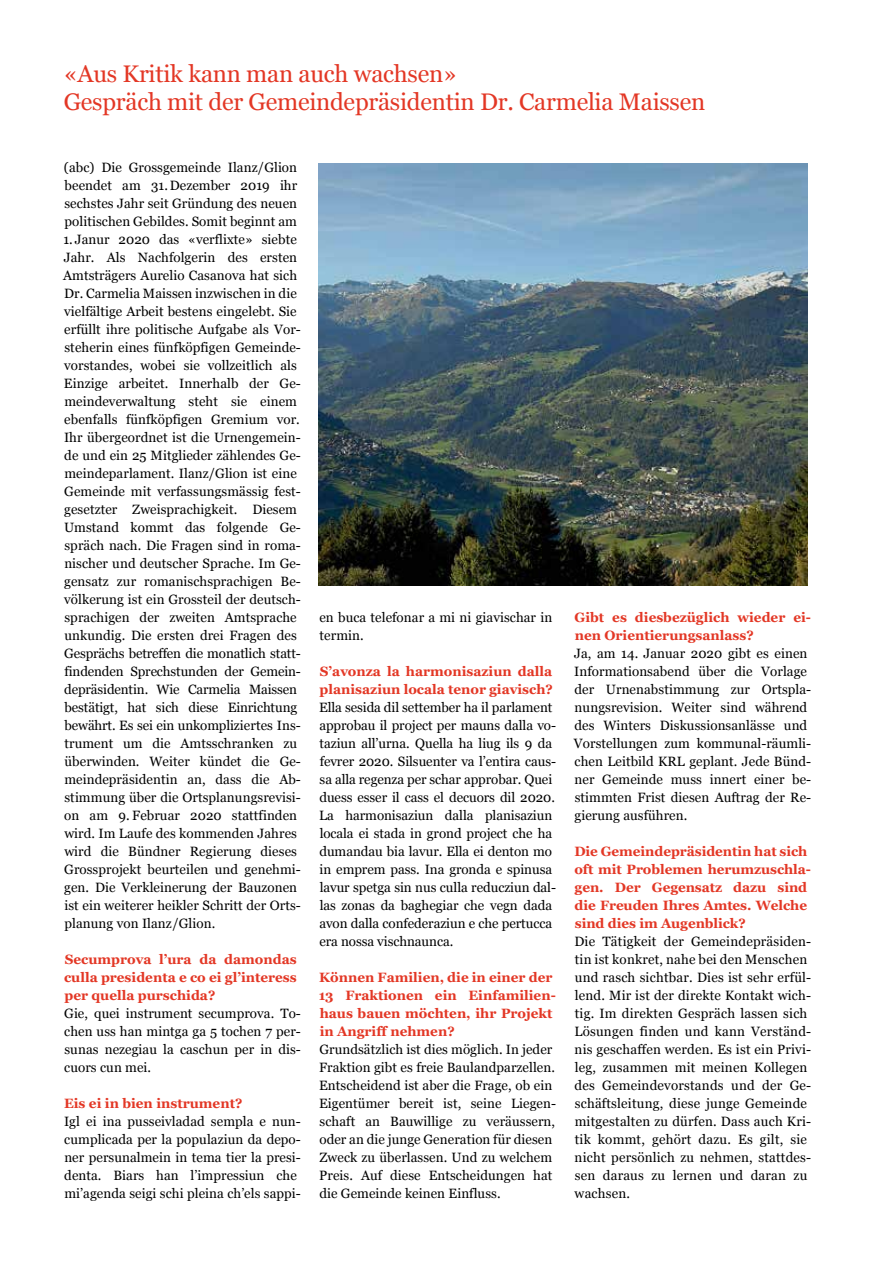
<style>
.page{position:relative;width:893px;height:1263px;background:#fff}
.page>*{position:absolute;margin:0;border:0;box-sizing:border-box;transform-origin:0 0}
.t1{font:24px/28.5px "Vani";letter-spacing:-.01em;color:#e33725}
.t2{font:13.5px/18px "Vani";letter-spacing:.005em;color:#000}
.t3{font:700 13.5px/18px "Vani";color:#e33725}
</style>
<div class="page">
<img style="left:319px;top:164px;width:489px;height:422px">
<h1 class="t1" style="left:64px;top:59px;width:643px">«Aus Kritik kann man auch wachsen»<br>Gespräch mit der Gemeindepräsidentin Dr. Carmelia Maissen</h1>
<p class="t2" style="left:64px;top:158px;width:235px;text-align:justify">(abc) Die Grossgemeinde Ilanz/Glion beendet am 31.Dezember 2019 ihr sechstes Jahr seit Gründung des neuen politischen Gebildes. Somit beginnt am</p>
<p class="t2" style="left:63px;top:230px;width:239px">1. Janur 2020 das «verflixte» siebte Jahr. Als Nachfolgerin des ersten Amtsträgers Aurelio Casanova hat sich Dr. Carmelia Maissen inzwischen in die vielfältige Arbeit bestens eingelebt. Sie erfüllt ihre politische Aufgabe als Vor&shy;steherin eines fünfköpfigen Gemeinde&shy;vorstandes, wobei sie vollzeitlich als Einzige arbeitet. Innerhalb der Ge&shy;meindeverwaltung steht sie einem ebenfalls fünfköpfigen Gremium vor.<br>Ihr übergeordnet ist die Urnengemein&shy;de und ein 25 Mitglieder zählendes Ge&shy;meindeparlament. Ilanz/Glion ist eine Gemeinde mit verfassungsmässig fest&shy;gesetzter Zweisprachigkeit. Diesem Umstand kommt das folgende Ge&shy;spräch nach. Die Fragen sind in roma&shy;nischer und deutscher Sprache. Im Ge&shy;gensatz zur romanischsprachigen Be&shy;völkerung ist ein Grossteil der deutsch&shy;sprachigen der zweiten Amtsprache unkundig. Die ersten drei Fragen des Gesprächs betreffen die monatlich statt&shy;findenden Sprechstunden der Gemein&shy;depräsidentin. Wie Carmelia Maissen bestätigt, hat sich diese Einrichtung bewährt. Es sei ein unkompliziertes Ins&shy;trument um die Amtsschranken zu überwinden. Weiter kündet die Ge&shy;meindepräsidentin an, dass die Ab&shy;stimmung über die Ortsplanungsrevisi&shy;on am 9. Februar 2020 stattfinden wird. Im Laufe des kommenden Jahres wird die Bündner Regierung dieses Grossprojekt beurteilen und genehmi&shy;gen. Die Verkleinerung der Bauzonen ist ein weiterer heikler Schritt der Orts&shy;planung von Ilanz/Glion.</p>
<p class="t3" style="left:64px;top:950px;width:234px;text-align:justify">Secumprova l’ura da damondas culla presidenta e co ei gl’interess per quella purschida?</p>
<p class="t2" style="left:64px;top:1004px;width:238px;text-align:justify">Gie, quei instrument secumprova. To&shy;chen uss han mintga ga 5 tochen 7 per&shy;sunas nezegiau la caschun per in dis&shy;cuors cun mei.</p>
<p class="t3" style="left:64px;top:1094px;width:180px">Eis ei in bien instrument?</p>
<p class="t2" style="left:64px;top:1112px;width:238px">Igl ei ina pusseivladad sempla e nun&shy;cumplicada per la populaziun da depo&shy;ner persunalmein in tema tier la presi&shy;denta. Biars han l’impressiun che mi’agenda seigi schi pleina ch’els sappi-</p>
<p class="t2" style="left:319px;top:608px;width:234px">en buca telefonar a mi ni giavischar in termin.</p>
<p class="t3" style="left:320px;top:662px;width:235px">S’avonza la harmonisaziun dalla planisaziun locala tenor giavisch?</p>
<p class="t2" style="left:319px;top:698px;width:238px">Ella sesida dil settember ha il parlament approbau il project per mauns dalla vo&shy;taziun all’urna. Quella ha liug ils 9 da fevrer 2020. Silsuenter va l’entira caus&shy;sa alla regenza per schar approbar. Quei duess esser il cass el decuors dil 2020.<br>La harmonisaziun dalla planisaziun locala ei stada in grond project che ha dumandau bia lavur. Ella ei denton mo in emprem pass. Ina gronda e spinusa lavur spetga sin nus culla reducziun dal&shy;las zonas da baghegiar che vegn dada avon dalla confederaziun e che pertucca era nossa vischnaunca.</p>
<p class="t3" style="left:319px;top:968px;width:239px">Können Familien, die in einer der<br>13 Fraktionen ein Einfamilien&shy;haus bauen möchten, ihr Projekt in Angriff nehmen?</p>
<p class="t2" style="left:319px;top:1040px;width:238px">Grundsätzlich ist dies möglich. In jeder Fraktion gibt es freie Baulandparzellen.<br>Entscheidend ist aber die Frage, ob ein Eigentümer bereit ist, seine Liegen&shy;schaft an Bauwillige zu veräussern, oder an die junge Generation für diesen Zweck zu überlassen. Und zu welchem Preis. Auf diese Entscheidungen hat die Gemeinde keinen Einfluss.</p>
<p class="t3" style="left:575px;top:608px;width:238px">Gibt es diesbezüglich wieder ei&shy;nen Orientierungsanlass?</p>
<p class="t2" style="left:574px;top:644px;width:239px">Ja, am 14. Januar 2020 gibt es einen Informationsabend über die Vorlage der Urnenabstimmung zur Ortspla&shy;nungsrevision. Weiter sind während des Winters Diskussionsanlässe und Vorstellungen zum kommunal-räumli&shy;chen Leitbild KRL geplant. Jede Bünd&shy;ner Gemeinde muss innert einer be&shy;stimmten Frist diesen Auftrag der Re&shy;gierung ausführen.</p>
<p class="t3" style="left:574px;top:842px;width:238px">Die Gemeindepräsidentin hat sich oft mit Problemen herumzuschla&shy;gen. Der Gegensatz dazu sind die Freuden Ihres Amtes. Welche sind dies im Augenblick?</p>
<p class="t2" style="left:574px;top:932px;width:238px">Die Tätigkeit der Gemeindepräsiden&shy;tin ist konkret, nahe bei den Menschen und rasch sichtbar. Dies ist sehr erfül&shy;lend. Mir ist der direkte Kontakt wich&shy;tig. Im direkten Gespräch lassen sich Lösungen finden und kann Verständ&shy;nis geschaffen werden. Es ist ein Privi&shy;leg, zusammen mit meinen Kollegen des Gemeindevorstands und der Ge&shy;schäftsleitung, diese junge Gemeinde mitgestalten zu dürfen. Dass auch Kri&shy;tik kommt, gehört dazu. Es gilt, sie nicht persönlich zu nehmen, stattdes&shy;sen daraus zu lernen und daran zu wachsen.</p>
</div>
